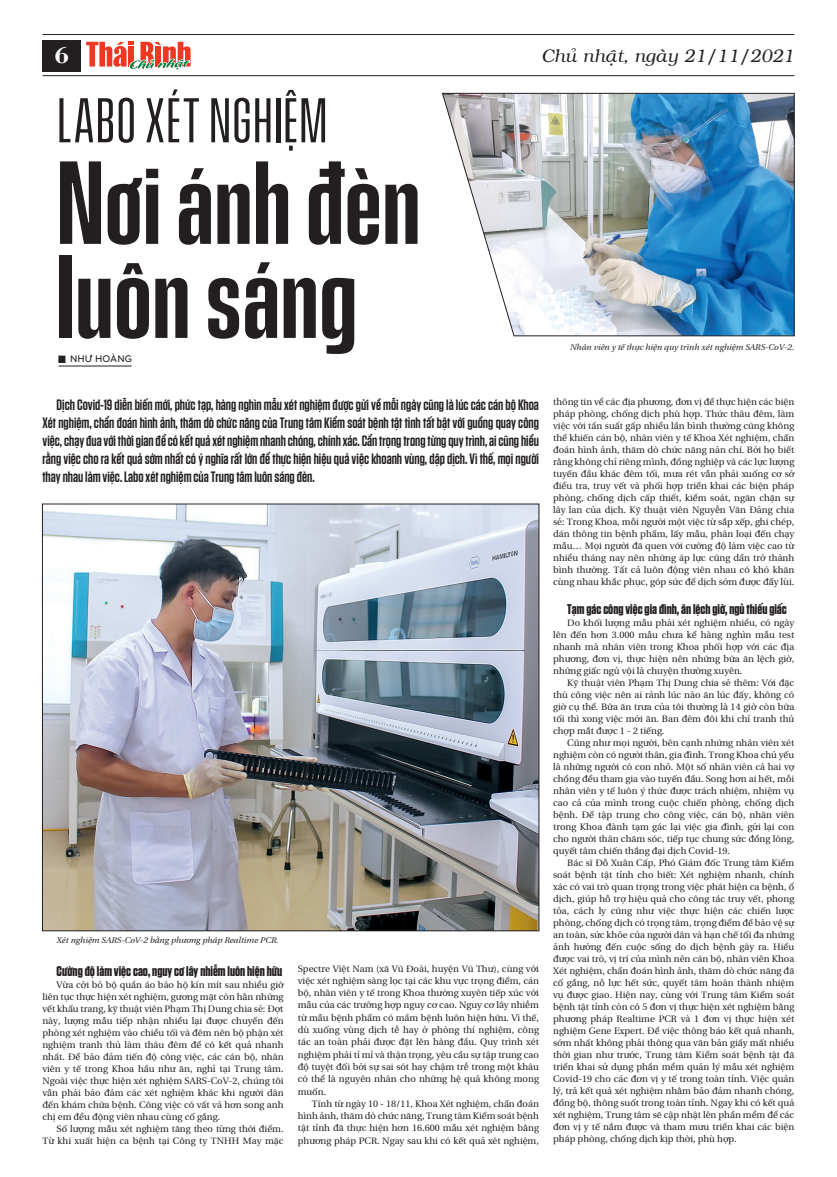
<style>
.page{position:relative;width:837px;height:1177px;background:#fff}
.page>*{position:absolute;margin:0;border:0;box-sizing:border-box;transform-origin:0 0}
.Body{font:107.5px "SVN Vanguard CF Demi";color:#231f20}
.Body-2{font:57.5px "SVN Vanguard CF Regular";letter-spacing:.01em;color:#231f20}
.t1{font:24px "VNI Bodon Bold";color:#fff}
.t2{font:italic 18px "VNI";color:#231f20}
.Sapo{font:600 15px/18px "SVN Tungsten";color:#231f20;text-align:justify}
.Body-3{font:700 14px "SVN Tungsten";color:#231f20}
.Ten_tac_gia{font:10px "UTM Bryant LG Bold";color:#231f20}
.Body-4{font:9.5px/12px "BHD utopia Long";color:#231f20;text-align:justify}
.Chu_thich_anh{font:8.5px "BHD Utopia Italic long Italic";color:#231f20}
</style>
<div class="page">
<hr style="left:43px;top:34px;width:751px;height:1px;background:#231f20">
<hr style="left:43px;top:75px;width:751px;height:1px;background:#231f20">
<div style="left:43px;top:40px;width:38px;height:31px;background:#231f20"></div>
<svg style="left:86px;top:42px;width:105px;height:35px"></svg>
<svg style="left:59px;top:356px;width:6px;height:6px"></svg>
<hr style="left:59px;top:366px;width:72px;height:1px;background:#231f20">
<img style="left:442px;top:93px;width:352px;height:243px">
<img style="left:44px;top:506px;width:493px;height:422px">
<p class="t1" style="left:54px;top:37px;width:16px">6</p>
<p class="t2" style="left:541px;top:43px;width:254px">Chuû nhaät, ngaøy 21/11/2021</p>
<p class="Body-2" style="left:57px;top:82px;width:272px">LABO XÉT NGHIỆM</p>
<p class="Body" style="left:57px;top:131px;width:365px">Nơi ánh đèn</p>
<p class="Body" style="left:57px;top:225px;width:302px">luôn sáng</p>
<p class="Ten_tac_gia" style="left:70px;top:351px;width:63px">NHƯ HOÀNG</p>
<p class="Chu_thich_anh" style="left:570px;top:340px;width:225px">Nhân viên y tế thực hiện quy trình xét nghiệm SARS-CoV-2.</p>
<p class="Sapo" style="left:42px;top:395px;width:498px;text-indent:14px">Dịch Covid-19 diễn biến mới, phức tạp, hàng nghìn mẫu xét nghiệm được gửi về mỗi ngày cũng là lúc các cán bộ Khoa Xét nghiệm, chẩn đoán hình ảnh, thăm dò chức năng của Trung tâm Kiểm soát bệnh tật tỉnh tất bật với guồng quay công việc, chạy đua với thời gian để có kết quả xét nghiệm nhanh chóng, chính xác. Cẩn trọng trong từng quy trình, ai cũng hiểu rằng việc cho ra kết quả sớm nhất có ý nghĩa rất lớn để thực hiện hiệu quả việc khoanh vùng, dập dịch. Vì thế, mọi người thay nhau làm việc. Labo xét nghiệm của Trung tâm luôn sáng đèn.</p>
<p class="Chu_thich_anh" style="left:57px;top:932px;width:223px">Xét nghiệm SARS-CoV-2 bằng phương pháp Realtime PCR.</p>
<p class="Body-3" style="left:57px;top:961px;width:227px">Cường độ làm việc cao, nguy cơ lây nhiễm luôn hiện hữu</p>
<p class="Body-4" style="left:42px;top:977px;width:242px;text-indent:14px">Vừa cởi bỏ bộ quần áo bảo hộ kín mít sau nhiều giờ liên tục thực hiện xét nghiệm, gương mặt còn hằn những vết khẩu trang, kỹ thuật viên Phạm Thị Dung chia sẻ: Đợt này, lượng mẫu tiếp nhận nhiều lại được chuyển đến phòng xét nghiệm vào chiều tối và đêm nên bộ phận xét nghiệm tranh thủ làm thâu đêm để có kết quả nhanh nhất. Để bảo đảm tiến độ công việc, các cán bộ, nhân viên y tế trong Khoa hầu như ăn, nghỉ tại Trung tâm.<br>Ngoài việc thực hiện xét nghiệm SARS-CoV-2, chúng tôi vẫn phải bảo đảm các xét nghiệm khác khi người dân đến khám chữa bệnh. Công việc có vất vả hơn song anh chị em đều động viên nhau cùng cố gắng.</p>
<p class="Body-4" style="left:42px;top:1121px;width:242px;text-align:right">Số lượng mẫu xét nghiệm tăng theo từng thời điểm.<br>Từ khi xuất hiện ca bệnh tại Công ty TNHH May mặc</p>
<p class="Body-4" style="left:298px;top:961px;width:242px;line-height:12.3px">Spectre Việt Nam (xã Vũ Đoài, huyện Vũ Thư), cùng với việc xét nghiệm sàng lọc tại các khu vực trọng điểm, cán bộ, nhân viên y tế trong Khoa thường xuyên tiếp xúc với mẫu của các trường hợp nguy cơ cao. Nguy cơ lây nhiễm từ mẫu bệnh phẩm có mầm bệnh luôn hiện hữu. Vì thế, dù xuống vùng dịch tễ hay ở phòng thí nghiệm, công tác an toàn phải được đặt lên hàng đầu. Quy trình xét nghiệm phải tỉ mỉ và thận trọng, yêu cầu sự tập trung cao độ tuyệt đối bởi sự sai sót hay chậm trễ trong một khâu có thể là nguyên nhân cho những hệ quả không mong muốn.</p>
<p class="Body-4" style="left:298px;top:1096px;width:242px;text-indent:14px">Tính từ ngày 10 - 18/11, Khoa Xét nghiệm, chẩn đoán hình ảnh, thăm dò chức năng, Trung tâm Kiểm soát bệnh tật tỉnh đã thực hiện hơn 16.600 mẫu xét nghiệm bằng phương pháp PCR. Ngay sau khi có kết quả xét nghiệm,</p>
<p class="Body-4" style="left:553px;top:395px;width:242px">thông tin về các địa phương, đơn vị để thực hiện các biện pháp phòng, chống dịch phù hợp. Thức thâu đêm, làm việc với tần suất gấp nhiều lần bình thường cũng không thể khiến cán bộ, nhân viên y tế Khoa Xét nghiệm, chẩn đoán hình ảnh, thăm dò chức năng nản chí. Bởi họ biết rằng không chỉ riêng mình, đồng nghiệp và các lực lượng tuyến đầu khác đêm tối, mưa rét vẫn phải xuống cơ sở điều tra, truy vết và phối hợp triển khai các biện pháp phòng, chống dịch cấp thiết, kiểm soát, ngăn chặn sự lây lan của dịch. Kỹ thuật viên Nguyễn Văn Đảng chia sẻ: Trong Khoa, mỗi người một việc từ sắp xếp, ghi chép, dán thông tin bệnh phẩm, lấy mẫu, phân loại đến chạy mẫu… Mọi người đã quen với cường độ làm việc cao từ nhiều tháng nay nên những áp lực cũng dần trở thành bình thường. Tất cả luôn động viên nhau có khó khăn cùng nhau khắc phục, góp sức để dịch sớm được đẩy lùi.</p>
<p class="Body-3" style="left:567px;top:600px;width:221px">Tạm gác công việc gia đình, ăn lệch giờ, ngủ thiếu giấc</p>
<p class="Body-4" style="left:553px;top:616px;width:242px;text-indent:14px">Do khối lượng mẫu phải xét nghiệm nhiều, có ngày lên đến hơn 3.000 mẫu chưa kể hàng nghìn mẫu test nhanh mà nhân viên trong Khoa phối hợp với các địa phương, đơn vị, thực hiện nên những bữa ăn lệch giờ, những giấc ngủ vội là chuyện thường xuyên.</p>
<p class="Body-4" style="left:553px;top:676px;width:242px;text-indent:14px">Kỹ thuật viên Phạm Thị Dung chia sẻ thêm: Với đặc thù công việc nên ai rảnh lúc nào ăn lúc đấy, không có giờ cụ thể. Bữa ăn trưa của tôi thường là 14 giờ còn bữa tối thì xong việc mới ăn. Ban đêm đôi khi chỉ tranh thủ chợp mắt được 1 - 2 tiếng.</p>
<p class="Body-4" style="left:553px;top:736px;width:242px;text-indent:14px">Cũng như mọi người, bên cạnh những nhân viên xét nghiệm còn có người thân, gia đình. Trong Khoa chủ yếu là những người có con nhỏ. Một số nhân viên cả hai vợ chồng đều tham gia vào tuyến đầu. Song hơn ai hết, mỗi nhân viên y tế luôn ý thức được trách nhiệm, nhiệm vụ cao cả của mình trong cuộc chiến phòng, chống dịch bệnh. Để tập trung cho công việc, cán bộ, nhân viên trong Khoa đành tạm gác lại việc gia đình, gửi lại con cho người thân chăm sóc, tiếp tục chung sức đồng lòng, quyết tâm chiến thắng đại dịch Covid-19.</p>
<p class="Body-4" style="left:553px;top:856px;width:242px;text-indent:14px">Bác sĩ Đỗ Xuân Cấp, Phó Giám đốc Trung tâm Kiểm soát bệnh tật tỉnh cho biết: Xét nghiệm nhanh, chính xác có vai trò quan trọng trong việc phát hiện ca bệnh, ổ dịch, giúp hỗ trợ hiệu quả cho công tác truy vết, phong tỏa, cách ly cũng như việc thực hiện các chiến lược phòng, chống dịch có trọng tâm, trọng điểm để bảo vệ sự an toàn, sức khỏe của người dân và hạn chế tối đa những ảnh hưởng đến cuộc sống do dịch bệnh gây ra. Hiểu được vai trò, vị trí của mình nên cán bộ, nhân viên Khoa Xét nghiệm, chẩn đoán hình ảnh, thăm dò chức năng đã cố gắng, nỗ lực hết sức, quyết tâm hoàn thành nhiệm vụ được giao. Hiện nay, cùng với Trung tâm Kiểm soát bệnh tật tỉnh còn có 5 đơn vị thực hiện xét nghiệm bằng phương pháp Realtime PCR và 1 đơn vị thực hiện xét nghiệm Gene Expert. Để việc thông báo kết quả nhanh, sớm nhất không phải thông qua văn bản giấy mất nhiều thời gian như trước, Trung tâm Kiểm soát bệnh tật đã triển khai sử dụng phần mềm quản lý mẫu xét nghiệm Covid-19 cho các đơn vị y tế trong toàn tỉnh. Việc quản lý, trả kết quả xét nghiệm nhằm bảo đảm nhanh chóng, đồng bộ, thông suốt trong toàn tỉnh. Ngay khi có kết quả xét nghiệm, Trung tâm sẽ cập nhật lên phần mềm để các đơn vị y tế nắm được và tham mưu triển khai các biện pháp phòng, chống dịch kịp thời, phù hợp.</p>
</div>
